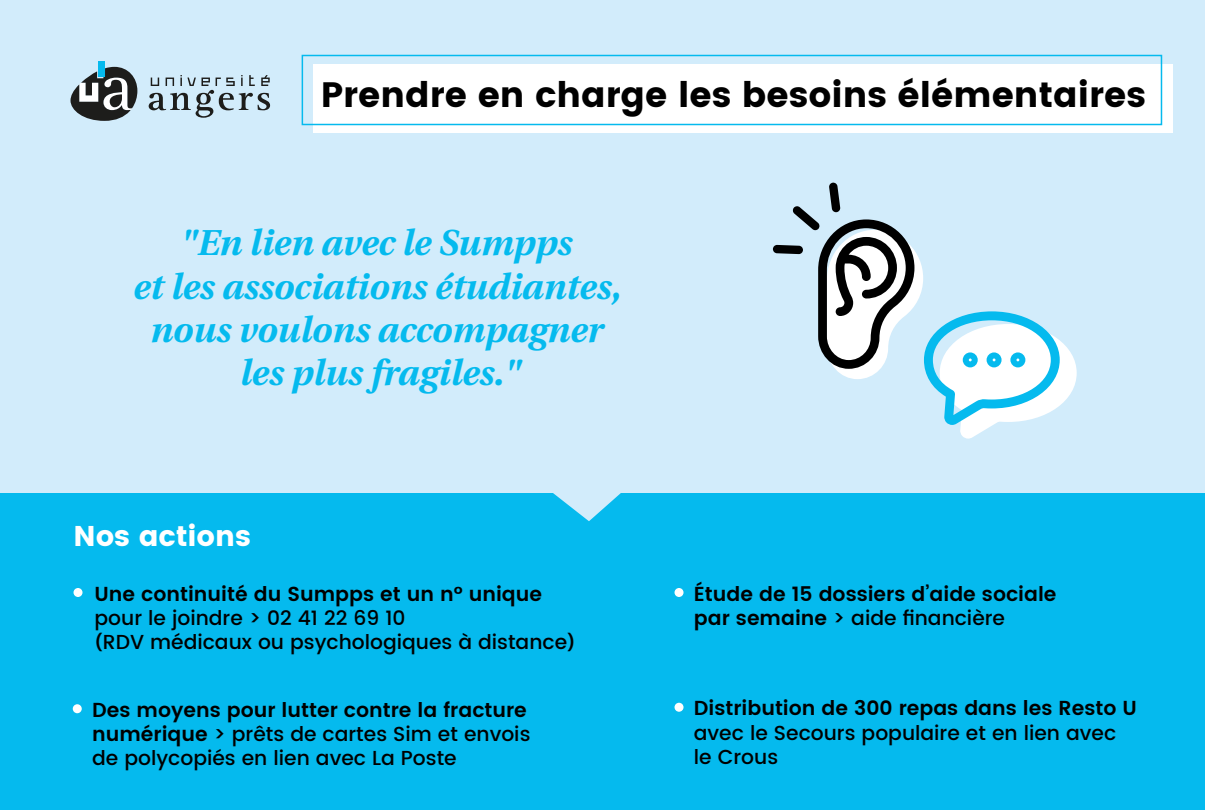
<style>
.page{position:relative;width:1205px;height:810px;background:#fff}
.page>*{position:absolute;margin:0;border:0;box-sizing:border-box;transform-origin:0 0}
.t1{font:italic 500 36px/43.2px "UA Poppins Texte";color:#05baee;text-align:center}
.t2{font:700 35.25px "UA Poppins Texte";color:#000}
.t3{font:700 28.5px "UA Poppins Texte";color:#fff}
.t4{font:500 20.25px/24.3px "UA Poppins Texte";color:#000}
.t5{font:600 20.25px/24.3px "UA Poppins Texte";color:#000}
.s1{font-weight:600}
.s2{font-weight:500}
</style>
<div class="page">
<div style="left:0;top:0;width:1204px;height:810px;background:#d2ecfb"></div>
<div style="left:313px;top:64px;width:859px;height:70px;background:#fff"></div>
<div style="left:301px;top:55px;width:861px;height:70px;border:2px solid #05baee"></div>
<div style="left:0;top:494px;width:1204px;height:316px;background:#05baee"></div>
<svg style="left:552px;top:493px;width:69px;height:28px"></svg>
<div style="left:73px;top:588px;width:9px;height:9px;background:#fff;border-radius:50%"></div>
<div style="left:73px;top:704px;width:9px;height:9px;background:#fff;border-radius:50%"></div>
<div style="left:674px;top:588px;width:9px;height:9px;background:#fff;border-radius:50%"></div>
<div style="left:674px;top:703px;width:9px;height:9px;background:#fff;border-radius:50%"></div>
<svg style="left:149px;top:75px;width:121px;height:43px"></svg>
<svg style="left:70px;top:67px;width:67px;height:54px"></svg>
<div style="left:99px;top:61px;width:6px;height:16px;background:#05baee"></div>
<svg style="left:773px;top:182px;width:303px;height:257px"></svg>
<h2 class="t2" style="left:321px;top:74px;width:826px">Prendre en charge les besoins élémentaires</h2>
<h1 class="t1" style="left:132px;top:220px;width:490px">"En lien avec le Sumpps<br>et les associations étudiantes, nous voulons accompagner les plus fragiles."</h1>
<h3 class="t3" style="left:73px;top:519px;width:179px">Nos actions</h3>
<p class="t5" style="left:95px;top:580px;width:449px">Une continuité du Sumpps et un n° unique</p>
<p class="t4" style="left:95px;top:606px;width:482px">pour le joindre &gt; 02 41 22 69 10<br>(RDV médicaux ou psychologiques à distance)</p>
<p class="t4" style="left:92px;top:698px;width:440px"><span class="s1">Des moyens pour lutter contre la fracture numérique</span> &gt; prêts de cartes Sim et envois de polycopiés en lien avec La Poste</p>
<p class="t5" style="left:694px;top:580px;width:364px">Étude de 15 dossiers d’aide sociale par semaine <span class="s2">&gt; aide financière</span></p>
<p class="t5" style="left:694px;top:695px;width:444px">Distribution de 300 repas dans les Resto U</p>
<p class="t4" style="left:694px;top:721px;width:424px">avec le Secours populaire et en lien avec le Crous</p>
</div>
